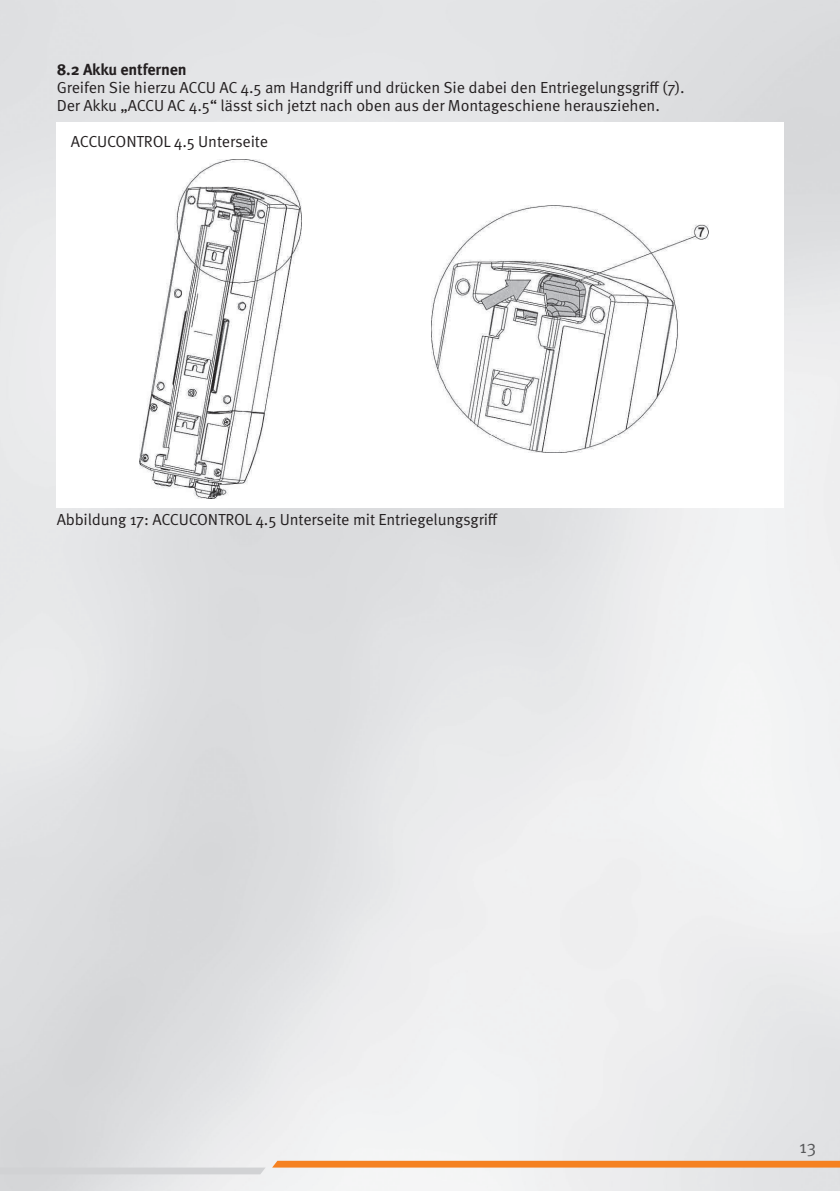
<style>
.page{position:relative;width:840px;height:1191px;background:#fff}
.page>*{position:absolute;margin:0;border:0;box-sizing:border-box;transform-origin:0 0}
.t1{font:18px "Meta OT";color:#57585a}
.Fließtext{font:16px "Meta OT";letter-spacing:-.01em;color:#231f20}
.Fließtext-2{font:700 16px "Meta OT";letter-spacing:-.01em;color:#231f20}
</style>
<div class="page">
<svg style="left:272px;top:1160px;width:567px;height:7px;background:#f38d39"></svg>
<svg style="left:0;top:1167px;width:265px;height:7px;background:#d2d3d5"></svg>
<img style="left:139px;top:159px;width:162px;height:340px">
<img style="left:431px;top:205px;width:277px;height:247px">
<p class="Fließtext-2" style="left:57px;top:60px;width:131px">8.2 Akku entfernen</p>
<p class="Fließtext" style="left:57px;top:78px;width:629px">Greifen Sie hierzu ACCU AC 4.5 am Handgriff und drücken Sie dabei den Entriegelungsgriff (7).</p>
<p class="Fließtext" style="left:57px;top:96px;width:604px">Der Akku „ACCU AC 4.5“ lässt sich jetzt nach oben aus der Montageschiene herausziehen.</p>
<p class="Fließtext" style="left:71px;top:132px;width:199px">ACCUCONTROL 4.5 Unterseite</p>
<p class="Fließtext" style="left:57px;top:510px;width:442px">Abbildung 17: ACCUCONTROL 4.5 Unterseite mit Entriegelungsgriff</p>
<p class="t1" style="left:798px;top:1136px;width:18px">13</p>
</div>
